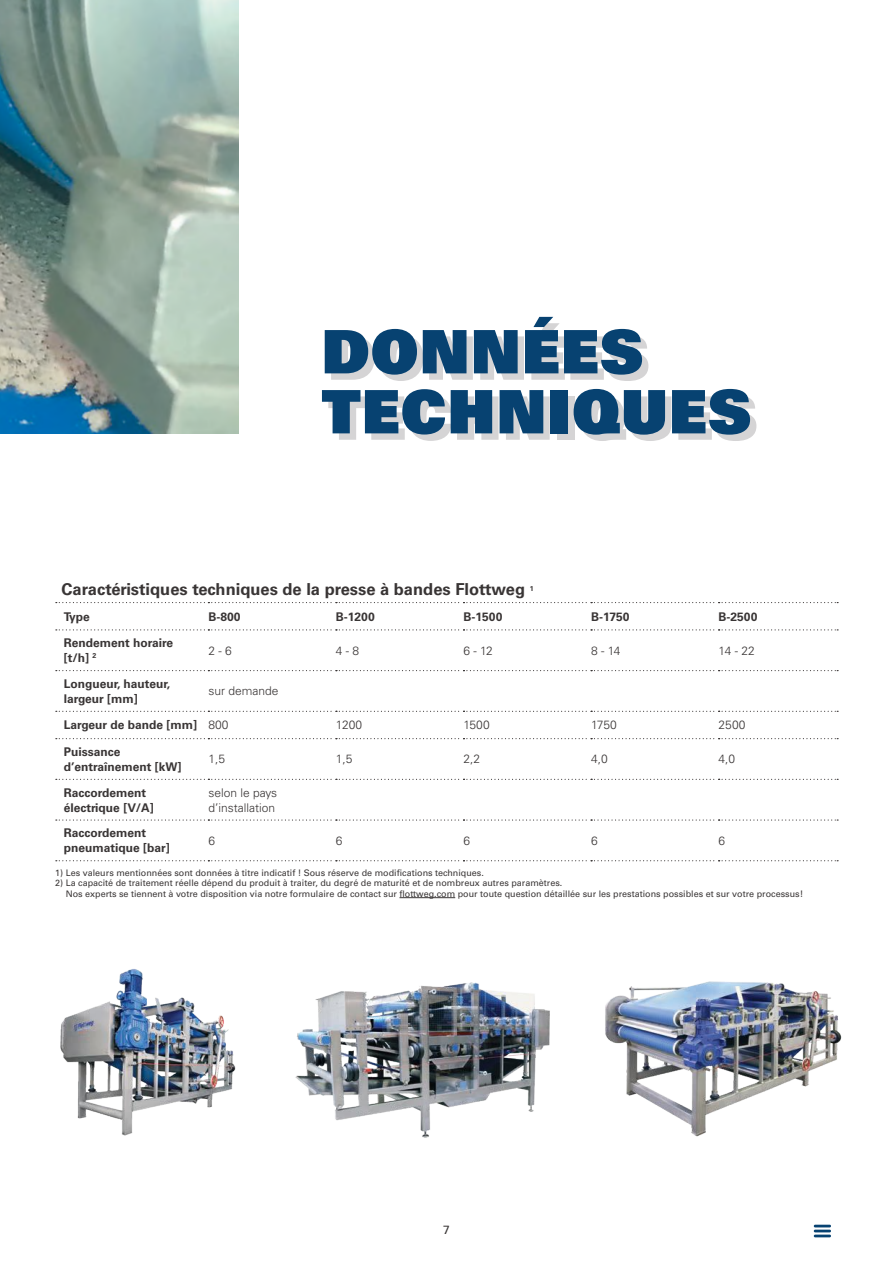
<style>
.page{position:relative;width:893px;height:1263px;background:#fff}
.page>*{position:absolute;margin:0;border:0;box-sizing:border-box;transform-origin:0 0}
.t1{font:60px/60px "Univers LT Pro 85 X Black";letter-spacing:.02em;color:#074271}
.t2{font:700 16.5px "Univers LT Pro 65";color:#393535}
.t3{font:700 12px/15px "Univers LT Pro 65";color:#393535}
.t4{font:300 12px/15px "Univers LT Pro 45";color:#393535}
.t5{font:12px "Univers LT Pro 55 Roman";color:#393535}
.t6{font:9px/10.5px "Univers LT Pro 55 Roman";color:#393535}
.t7{font:700 7.05px "Univers LT Pro 65";color:#393535}
.s1{font-family:"Univers LT Pro 45";font-weight:300}
</style>
<div class="page">
<img style="left:0;top:0;width:238px;height:433px">
<img style="left:295px;top:982px;width:255px;height:156px">
<img style="left:605px;top:981px;width:237px;height:156px">
<img style="left:60px;top:969px;width:176px;height:167px">
<svg style="left:814px;top:1225px;width:17px;height:2px"></svg>
<hr style="left:814px;top:1229px;width:17px;height:3px;background:#074271">
<hr style="left:814px;top:1234px;width:17px;height:3px;background:#074271">
<svg style="left:56px;top:629px;width:782px;height:1px"></svg>
<svg style="left:56px;top:670px;width:782px;height:1px"></svg>
<svg style="left:56px;top:711px;width:782px;height:1px"></svg>
<svg style="left:56px;top:738px;width:782px;height:1px"></svg>
<svg style="left:56px;top:779px;width:782px;height:1px"></svg>
<svg style="left:56px;top:819px;width:782px;height:2px"></svg>
<svg style="left:56px;top:860px;width:782px;height:1px"></svg>
<svg style="left:56px;top:602px;width:782px;height:1px"></svg>
<hr style="left:399px;top:897px;width:56px;height:1px;background:#393535">
<h1 class="t1" style="left:322px;top:320px;width:431px">DONNÉES<br>TECHNIQUES</h1>
<h2 class="t2" style="left:62px;top:578px;width:465px">Caractéristiques techniques de la presse à bandes Flottweg</h2>
<p class="t7" style="left:530px;top:584px;width:5px">1</p>
<h3 class="t3" style="left:64px;top:608px;width:28px">Type</h3>
<h3 class="t3" style="left:208px;top:608px;width:34px">B-800</h3>
<h3 class="t3" style="left:336px;top:608px;width:40px">B-1200</h3>
<h3 class="t3" style="left:463px;top:608px;width:40px">B-1500</h3>
<h3 class="t3" style="left:591px;top:608px;width:40px">B-1750</h3>
<h3 class="t3" style="left:719px;top:608px;width:40px">B-2500</h3>
<h3 class="t3" style="left:64px;top:635px;width:111px">Rendement horaire [t/h] <sup>2</sup></h3>
<h3 class="t4" style="left:208px;top:642px;width:25px">2 - 6</h3>
<h3 class="t4" style="left:336px;top:642px;width:25px">4 - 8</h3>
<h3 class="t4" style="left:463px;top:642px;width:31px">6 - 12</h3>
<h3 class="t4" style="left:591px;top:642px;width:31px">8 - 14</h3>
<h3 class="t4" style="left:719px;top:642px;width:38px">14 - 22</h3>
<h3 class="t3" style="left:64px;top:675px;width:108px">Longueur, hauteur, largeur [mm]</h3>
<h3 class="t4" style="left:208px;top:683px;width:72px">sur demande</h3>
<h3 class="t3" style="left:64px;top:717px;width:166px">Largeur de bande [mm] <span class="s1">800</span></h3>
<h3 class="t4" style="left:336px;top:717px;width:28px">1200</h3>
<h3 class="t4" style="left:463px;top:717px;width:28px">1500</h3>
<h3 class="t4" style="left:591px;top:717px;width:27px">1750</h3>
<h3 class="t4" style="left:719px;top:717px;width:28px">2500</h3>
<h3 class="t3" style="left:64px;top:743px;width:119px">Puissance d’entraînement [kW]</h3>
<h3 class="t4" style="left:208px;top:751px;width:18px">1,5</h3>
<h3 class="t4" style="left:336px;top:751px;width:18px">1,5</h3>
<h3 class="t4" style="left:463px;top:751px;width:18px">2,2</h3>
<h3 class="t4" style="left:591px;top:751px;width:18px">4,0</h3>
<h3 class="t4" style="left:719px;top:751px;width:18px">4,0</h3>
<h3 class="t3" style="left:64px;top:784px;width:92px">Raccordement électrique [V/A]</h3>
<h3 class="t4" style="left:208px;top:784px;width:70px">selon le pays d’installation</h3>
<h3 class="t3" style="left:64px;top:825px;width:108px">Raccordement pneumatique [bar]</h3>
<h3 class="t4" style="left:208px;top:833px;width:8px">6</h3>
<h3 class="t4" style="left:336px;top:833px;width:8px">6</h3>
<h3 class="t4" style="left:463px;top:833px;width:8px">6</h3>
<h3 class="t4" style="left:591px;top:833px;width:8px">6</h3>
<h3 class="t4" style="left:719px;top:833px;width:8px">6</h3>
<p class="t6" style="left:55px;top:867px;width:430px">1) Les valeurs mentionnées sont données à titre indicatif ! Sous réserve de modifications techniques.</p>
<p class="t6" style="left:66px;top:877px;width:739px;text-indent:-11px">2) La capacité de traitement réelle dépend du produit à traiter, du degré de maturité et de nombreux autres paramètres.<br>Nos experts se tiennent à votre disposition via notre formulaire de contact sur flottweg.com pour toute question détaillée sur les prestations possibles et sur votre processus!</p>
<h3 class="t5" style="left:443px;top:1221px;width:8px">7</h3>
</div>
